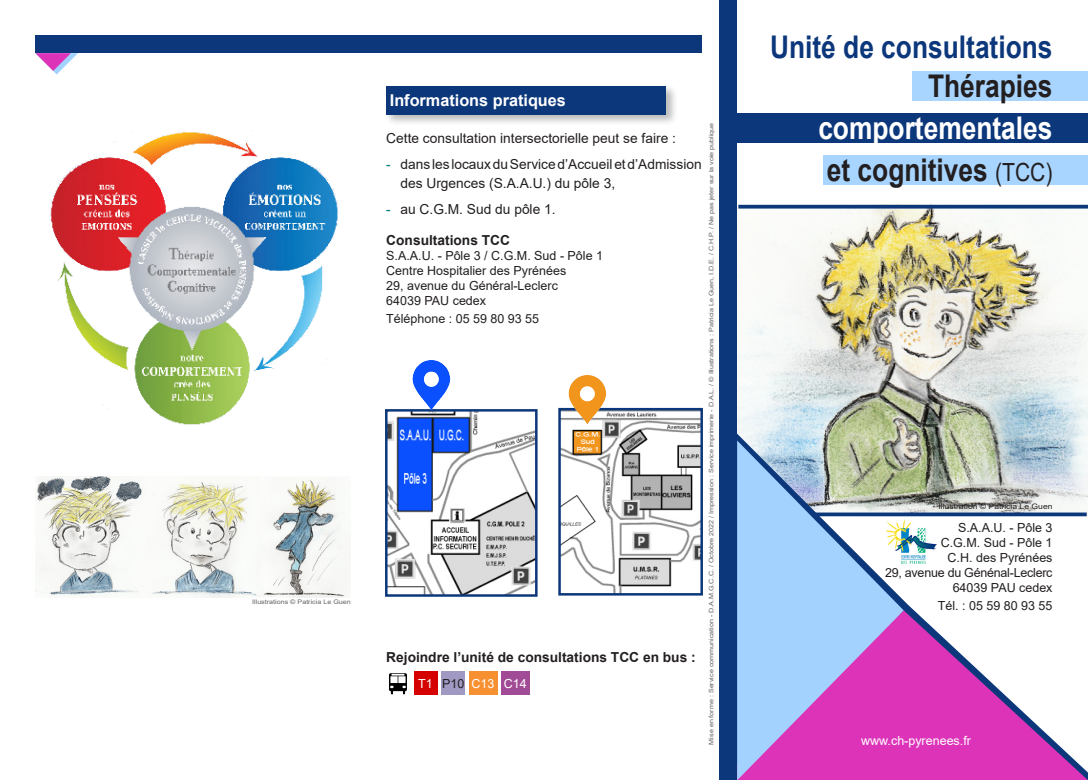
<style>
.page{position:relative;width:1088px;height:780px;background:#fff}
.page>*{position:absolute;margin:0;border:0;box-sizing:border-box;transform-origin:0 0}
.t1{font:700 31.25px "Arial";color:#231f20;scale:.84 1}
.t2{font:700 31.25px "Arial";color:#0c377b;scale:.84 1}
.t3{font:700 31.25px "Arial";color:#fff;scale:.84 1}
.t4{font:700 16.25px "Arial";color:#fff}
.t5{font:13.75px/18.8px "Arial";color:#231f20}
.t6{font:700 13.75px "Arial";color:#231f20}
.t7{font:12.5px "Arial";color:#231f20}
.t8{font:12.5px "Arial";letter-spacing:-.02em;color:#231f20}
.t9{font:12.5px "Arial";color:#fff}
.t10{font:7.5px "Arial";color:#231f20;scale:1.14 1}
.t11{font:6.25px "Arial";color:#646464;scale:1.14 1}
.s1{color:#007b76}
.s2{font-weight:400;font-size:25px}
</style>
<div class="page">
<img style="left:737px;top:208px;width:351px;height:221px">
<svg style="left:737px;top:429px;width:351px;height:351px"></svg>
<svg style="left:904px;top:610px;width:183px;height:170px;fill:#dd35b9"></svg>
<svg style="left:737px;top:440px;width:167px;height:340px;background:#b3a4dc"></svg>
<div style="left:719px;top:0;width:18px;height:780px;background:#0c377b"></div>
<div style="left:35px;top:35px;width:667px;height:18px;background:#0c377b"></div>
<img style="left:886px;top:519px;width:50px;height:44px">
<img style="left:388px;top:412px;width:146px;height:181px">
<div style="left:385px;top:409px;width:152px;height:187px;border:2px solid #0c377b"></div>
<img style="left:412px;top:360px;width:39px;height:49px">
<img style="left:389px;top:673px;width:18px;height:22px">
<div style="left:414px;top:671px;width:23px;height:24px;background:#d50100"></div>
<div style="left:441px;top:671px;width:24px;height:24px;background:#a099c3"></div>
<div style="left:469px;top:671px;width:28px;height:24px;background:#f79031"></div>
<div style="left:501px;top:671px;width:28px;height:24px;background:#a14b96"></div>
<svg style="left:35px;top:53px;width:43px;height:21px"></svg>
<div style="left:912px;top:71px;width:176px;height:30px;background:#a8d5ff"></div>
<div style="left:719px;top:113px;width:369px;height:30px;background:#0c377b"></div>
<div style="left:823px;top:155px;width:265px;height:30px;background:#a8d5ff"></div>
<hr style="left:738px;top:205px;width:350px;height:3px;background:#0c377b">
<div style="left:384px;top:84px;width:294px;height:42px;background:#231f20;opacity:.3"></div>
<div style="left:386px;top:86px;width:280px;height:28px;background:#0c377b"></div>
<img style="left:49px;top:130px;width:289px;height:295px">
<img style="left:35px;top:476px;width:316px;height:121px">
<img style="left:561px;top:411px;width:139px;height:181px">
<div style="left:558px;top:408px;width:145px;height:187px;border:2px solid #0c377b"></div>
<img style="left:567px;top:375px;width:41px;height:49px">
<p class="t11" style="left:252px;top:598px;width:88px">Illustrations © Patricia Le Guen</p>
<p class="t4" style="left:390px;top:89px;width:178px">Informations pratiques</p>
<p class="t5" style="left:386px;top:129px;width:291px">Cette consultation intersectorielle peut se faire :</p>
<p class="t5" style="left:400px;top:155px;width:303px;text-indent:-14px"><span class="s1">-</span> dans les locaux du Service d’Accueil et d’Admission des Urgences (S.A.A.U.) du pôle 3,</p>
<p class="t5" style="left:386px;top:200px;width:171px"><span class="s1">-</span> au C.G.M. Sud du pôle 1.</p>
<p class="t6" style="left:386px;top:230px;width:125px">Consultations TCC</p>
<p class="t7" style="left:386px;top:246px;width:218px">S.A.A.U. - Pôle 3 / C.G.M. Sud - Pôle 1</p>
<p class="t7" style="left:386px;top:261px;width:181px">Centre Hospitalier des Pyrénées</p>
<p class="t7" style="left:386px;top:276px;width:173px">29, avenue du Général-Leclerc</p>
<p class="t7" style="left:386px;top:291px;width:101px">64039 PAU cedex</p>
<p class="t7" style="left:386px;top:310px;width:154px">Téléphone : 05 59 80 93 55</p>
<p class="t6" style="left:386px;top:647px;width:311px">Rejoindre l’unité de consultations TCC en bus :</p>
<p class="t9" style="left:418px;top:675px;width:16px">T1</p>
<p class="t7" style="left:442px;top:675px;width:24px">P10</p>
<p class="t9" style="left:471px;top:675px;width:24px">C13</p>
<p class="t9" style="left:504px;top:675px;width:24px">C14</p>
<p class="t11" style="left:707px;top:744px;width:547px;rotate:-90deg">Mise en forme : Service communication - D.A.M.G.C.C. / Octobre 2022 / Impression : Service imprimerie - D.A.L. / © Illustrations : Patricia Le Guen, I.D.E. / C.H.P. / Ne pas jeter sur la voie publique</p>
<p class="t2" style="left:770px;top:25px;width:338px">Unité de consultations</p>
<p class="t1" style="left:928px;top:64px;width:150px">Thérapies</p>
<p class="t3" style="left:818px;top:106px;width:280px">comportementales</p>
<p class="t1" style="left:827px;top:148px;width:270px">et cognitives <span class="s2">(TCC)</span></p>
<p class="t10" style="left:938px;top:501px;width:102px">Illustration © Patricia Le Guen</p>
<p class="t7" style="left:958px;top:518px;width:96px">S.A.A.U. - Pôle 3</p>
<p class="t7" style="left:941px;top:533px;width:113px">C.G.M. Sud - Pôle 1</p>
<p class="t7" style="left:947px;top:548px;width:106px">C.H. des Pyrénées</p>
<p class="t8" style="left:885px;top:563px;width:169px">29, avenue du Génénal-Leclerc</p>
<p class="t7" style="left:953px;top:578px;width:101px">64039 PAU cedex</p>
<p class="t7" style="left:938px;top:597px;width:116px">Tél. : 05 59 80 93 55</p>
<p class="t9" style="left:861px;top:731px;width:111px">www.ch-pyrenees.fr</p>
</div>
